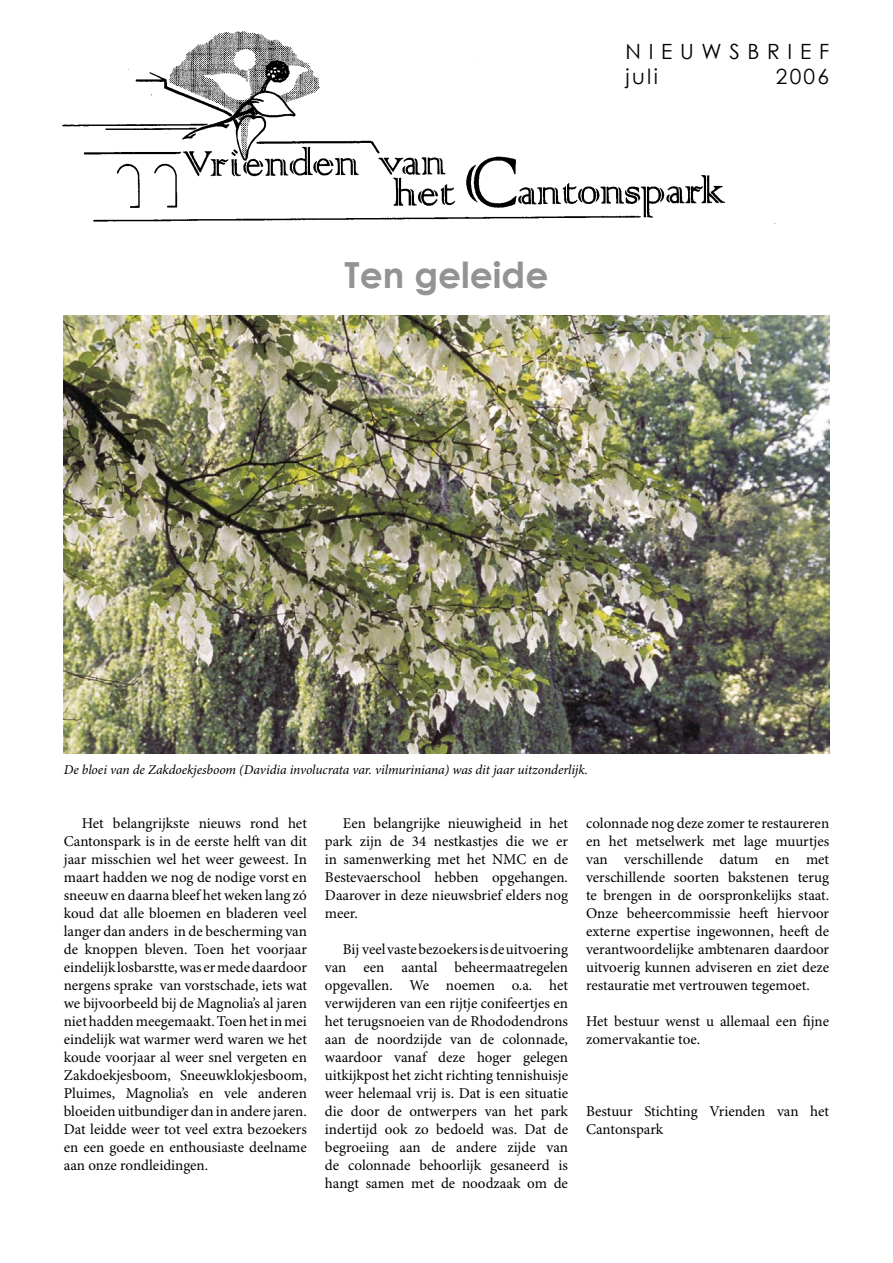
<style>
.page{position:relative;width:893px;height:1263px;background:#fff}
.page>*{position:absolute;margin:0;border:0;box-sizing:border-box;transform-origin:0 0}
.Kop_1{font:700 36px "Century Gothic";color:#939393}
.t1{font:21px "Century Gothic";letter-spacing:.365em;color:#000}
.Standaard{font:15px/18px "Minion Pro";color:#000;text-align:justify}
.ondertekening{font:15px/18px "Minion Pro";color:#000}
.Ondertitel{font:italic 13.5px "Minion Pro";letter-spacing:-.005em;color:#000}
</style>
<div class="page">
<img style="left:62px;top:31px;width:714px;height:193px">
<img style="left:64px;top:315px;width:765px;height:439px">
<p class="Kop_1" style="left:345px;top:248px;width:205px">Ten geleide</p>
<p class="t1" style="left:625px;top:37px;width:205px">NIEUWSBRIEF</p>
<p class="t1" style="left:625px;top:62px;width:34px">juli</p>
<p class="t1" style="left:776px;top:62px;width:55px">2006</p>
<p class="Ondertitel" style="left:64px;top:762px;width:526px">De bloei van de Zakdoekjesboom (Davidia involucrata var. vilmuriniana) was dit jaar uitzonderlijk.</p>
<p class="Standaard" style="left:64px;top:815px;width:245px;text-indent:18px">Het belangrijkste nieuws rond het Cantonspark is in de eerste helft van dit jaar misschien wel het weer geweest. In maart hadden we nog de nodige vorst en sneeuw en daarna bleef het weken lang zó koud dat alle bloemen en bladeren veel langer dan anders in de bescherming van de knoppen bleven. Toen het voorjaar eindelijk losbarstte, was er mede daardoor nergens sprake van vorstschade, iets wat we bijvoorbeeld bij de Magnolia’s al jaren niet hadden meegemaakt. Toen het in mei eindelijk wat warmer werd waren we het koude voorjaar al weer snel vergeten en Zakdoekjesboom, Sneeuwklokjesboom, Pluimes, Magnolia’s en vele anderen bloeiden uitbundiger dan in andere jaren.<br>Dat leidde weer tot veel extra bezoekers en een goede en enthousiaste deelname aan onze rondleidingen.</p>
<p class="Standaard" style="left:325px;top:815px;width:245px;text-indent:18px">Een belangrijke nieuwigheid in het park zijn de 34 nestkastjes die we er in samenwerking met het NMC en de Bestevaerschool hebben opgehangen.<br>Daarover in deze nieuwsbrief elders nog meer.</p>
<p class="Standaard" style="left:325px;top:941px;width:245px;text-indent:18px">Bij veel vaste bezoekers is de uitvoering van een aantal beheermaatregelen opgevallen. We noemen o.a. het verwijderen van een rijtje conifeertjes en het terugsnoeien van de Rhododendrons aan de noordzijde van de colonnade, waardoor vanaf deze hoger gelegen uitkijkpost het zicht richting tennishuisje weer helemaal vrij is. Dat is een situatie die door de ontwerpers van het park indertijd ook zo bedoeld was. Dat de begroeiing aan de andere zijde van de colonnade behoorlijk gesaneerd is hangt samen met de noodzaak om de</p>
<p class="Standaard" style="left:586px;top:815px;width:245px">colonnade nog deze zomer te restaureren en het metselwerk met lage muurtjes van verschillende datum en met verschillende soorten bakstenen terug te brengen in de oorspronkelijks staat.<br>Onze beheercommissie heeft hiervoor externe expertise ingewonnen, heeft de verantwoordelijke ambtenaren daardoor uitvoerig kunnen adviseren en ziet deze restauratie met vertrouwen tegemoet.</p>
<p class="ondertekening" style="left:586px;top:1013px;width:245px">Het bestuur wenst u allemaal een fijne zomervakantie toe.</p>
<p class="ondertekening" style="left:586px;top:1103px;width:245px">Bestuur Stichting Vrienden van het<br>Cantonspark</p>
</div>
